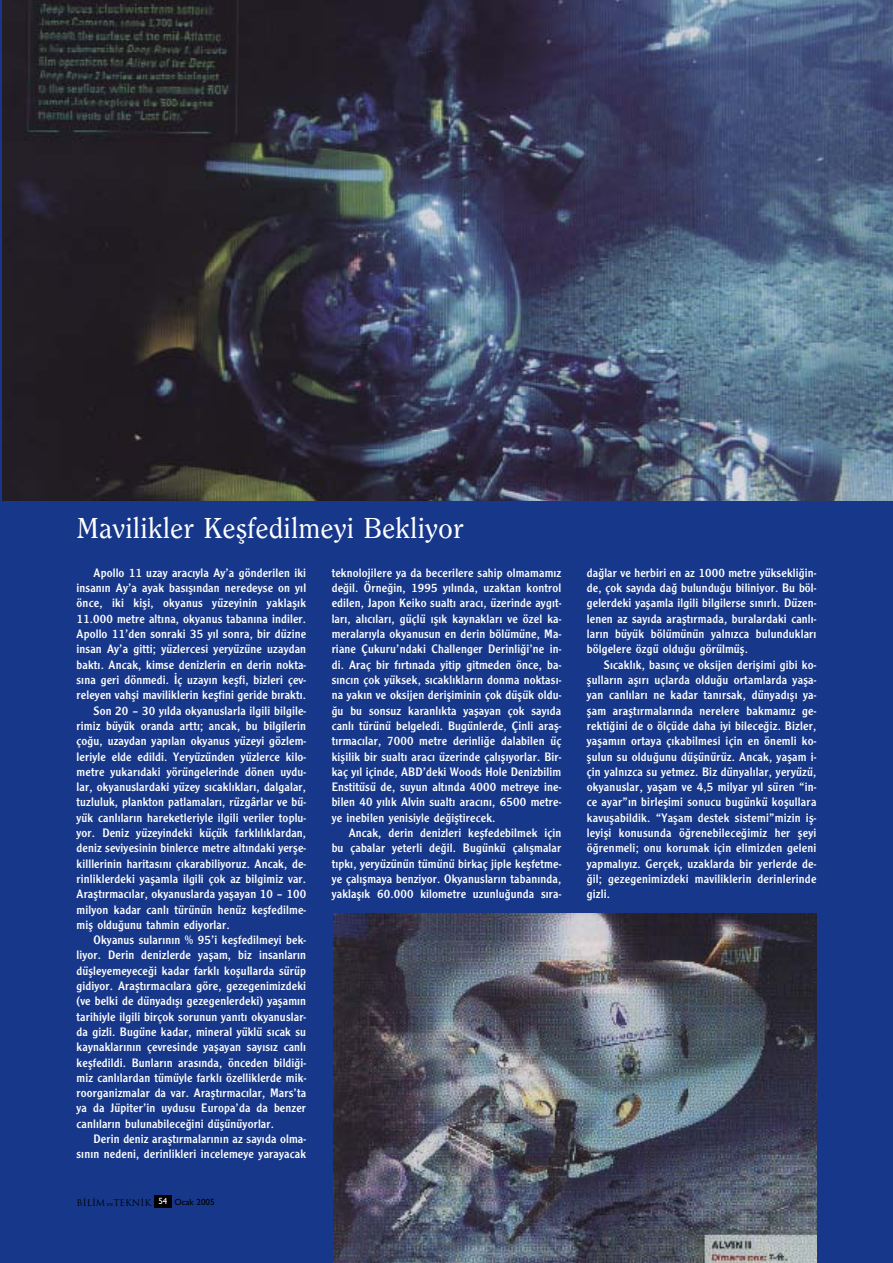
<style>
.page{position:relative;width:893px;height:1263px;background:#17378a}
.page>*{position:absolute;margin:0;border:0;box-sizing:border-box;transform-origin:0 0}
.t1{font:500 30px "Clearface";color:#fff}
.t2{font:12.75px/15.3px "Clearface Gothic";letter-spacing:.01em;color:#fff;text-align:justify}
.t3{font:9px "Trajan";color:#000}
.s1{font-family:"Bookman Old Style";font-size:6px}
.s2{font-family:"Gill Sans";font-weight:500}
</style>
<div class="page">
<div style="left:154px;top:1195px;width:17px;height:13px;background:#000"></div>
<img style="left:2px;top:0;width:891px;height:500px">
<img style="left:334px;top:913px;width:482px;height:350px">
<h1 class="t1" style="left:77px;top:510px;width:389px">Mavilikler Keflfedilmeyi Bekliyor</h1>
<p class="t2" style="left:94px;top:565px;width:214px">Apollo 11 uzay arac›yla Ay’a gönderilen iki</p>
<p class="t2" style="left:77px;top:580px;width:231px">insan›n Ay’a ayak bas›fl›ndan neredeyse on y›l</p>
<p class="t2" style="left:77px;top:595px;width:231px">önce, iki kifli, okyanus yüzeyinin yaklafl›k</p>
<p class="t2" style="left:77px;top:611px;width:231px">11.000 metre alt›na, okyanus taban›na indiler.</p>
<p class="t2" style="left:77px;top:626px;width:231px">Apollo 11’den sonraki 35 y›l sonra, bir düzine</p>
<p class="t2" style="left:77px;top:641px;width:231px">insan Ay’a gitti; yüzlercesi yeryüzüne uzaydan</p>
<p class="t2" style="left:77px;top:657px;width:231px">bakt›. Ancak, kimse denizlerin en derin nokta-</p>
<p class="t2" style="left:77px;top:672px;width:231px">s›na geri dönmedi. ‹ç uzay›n keflfi, bizleri çev-</p>
<p class="t2" style="left:77px;top:687px;width:231px">releyen vahfli maviliklerin keflfini geride b›rakt›.</p>
<p class="t2" style="left:94px;top:702px;width:214px">Son 20 – 30 y›lda okyanuslarla ilgili bilgile-</p>
<p class="t2" style="left:77px;top:718px;width:231px">rimiz büyük oranda artt›; ancak, bu bilgilerin</p>
<p class="t2" style="left:77px;top:733px;width:231px">ço¤u, uzaydan yap›lan okyanus yüzeyi gözlem-</p>
<p class="t2" style="left:77px;top:748px;width:231px">leriyle elde edildi. Yeryüzünden yüzlerce kilo-</p>
<p class="t2" style="left:77px;top:764px;width:231px">metre yukar›daki yörüngelerinde dönen uydu-</p>
<p class="t2" style="left:77px;top:779px;width:231px">lar, okyanuslardaki yüzey s›cakl›klar›, dalgalar,</p>
<p class="t2" style="left:77px;top:794px;width:231px">tuzluluk, plankton patlamalar›, rüzgârlar ve bü-</p>
<p class="t2" style="left:77px;top:810px;width:231px">yük canl›lar›n hareketleriyle ilgili veriler toplu-</p>
<p class="t2" style="left:77px;top:825px;width:231px">yor. Deniz yüzeyindeki küçük farkl›l›klardan,</p>
<p class="t2" style="left:77px;top:840px;width:231px">deniz seviyesinin binlerce metre alt›ndaki yerfle-</p>
<p class="t2" style="left:77px;top:855px;width:231px">killlerinin haritas›n› ç›karabiliyoruz. Ancak, de-</p>
<p class="t2" style="left:77px;top:871px;width:231px">rinliklerdeki yaflamla ilgili çok az bilgimiz var.</p>
<p class="t2" style="left:77px;top:886px;width:231px">Araflt›rmac›lar, okyanuslarda yaflayan 10 – 100</p>
<p class="t2" style="left:77px;top:901px;width:231px">milyon kadar canl› türünün henüz keflfedilme-</p>
<p class="t2" style="left:77px;top:917px;width:155px">mifl oldu¤unu tahmin ediyorlar.</p>
<p class="t2" style="left:94px;top:932px;width:214px">Okyanus sular›n›n % 95’i keflfedilmeyi bek-</p>
<p class="t2" style="left:77px;top:947px;width:231px">liyor. Derin denizlerde yaflam, biz insanlar›n</p>
<p class="t2" style="left:77px;top:963px;width:231px">düflleyemeyece¤i kadar farkl› koflullarda sürüp</p>
<p class="t2" style="left:77px;top:978px;width:231px">gidiyor. Araflt›rmac›lara göre, gezegenimizdeki</p>
<p class="t2" style="left:77px;top:993px;width:231px">(ve belki de dünyad›fl› gezegenlerdeki) yaflam›n</p>
<p class="t2" style="left:77px;top:1008px;width:231px">tarihiyle ilgili birçok sorunun yan›t› okyanuslar-</p>
<p class="t2" style="left:77px;top:1024px;width:231px">da gizli. Bugüne kadar, mineral yüklü s›cak su</p>
<p class="t2" style="left:77px;top:1039px;width:231px">kaynaklar›n›n çevresinde yaflayan say›s›z canl›</p>
<p class="t2" style="left:77px;top:1054px;width:231px">keflfedildi. Bunlar›n aras›nda, önceden bildi¤i-</p>
<p class="t2" style="left:77px;top:1070px;width:231px">miz canl›lardan tümüyle farkl› özelliklerde mik-</p>
<p class="t2" style="left:77px;top:1085px;width:231px">roorganizmalar da var. Araflt›rmac›lar, Mars’ta</p>
<p class="t2" style="left:77px;top:1100px;width:231px">ya da Jüpiter’in uydusu Europa’da da benzer</p>
<p class="t2" style="left:77px;top:1116px;width:199px">canl›lar›n bulunabilece¤ini düflünüyorlar.</p>
<p class="t2" style="left:94px;top:1131px;width:214px">Derin deniz araflt›rmalar›n›n az say›da olma-</p>
<p class="t2" style="left:77px;top:1146px;width:231px">s›n›n nedeni, derinlikleri incelemeye yarayacak</p>
<p class="t3" style="left:77px;top:1197px;width:140px">B‹L‹M <span class="s1">ve</span>TEKN‹K <sup>54</sup> <span class="s2">Ocak 2005</span></p>
<p class="t2" style="left:332px;top:565px;width:231px">teknolojilere ya da becerilere sahip olmamam›z de¤il. Örne¤in, 1995 y›l›nda, uzaktan kontrol edilen, Japon Keiko sualt› arac›, üzerinde ayg›t&shy;lar›, al›c›lar›, güçlü ›fl›k kaynaklar› ve özel ka&shy;meralar›yla okyanusun en derin bölümüne, Ma&shy;riane Çukuru’ndaki Challenger Derinli¤i’ne in&shy;di. Araç bir f›rt›nada yitip gitmeden önce, ba&shy;s›nc›n çok yüksek, s›cakl›klar›n donma noktas›- na yak›n ve oksijen derifliminin çok düflük oldu-¤u bu sonsuz karanl›kta yaflayan çok say›da canl› türünü belgeledi. Bugünlerde, Çinli arafl&shy;t›rmac›lar, 7000 metre derinli¤e dalabilen üç kiflilik bir sualt› arac› üzerinde çal›fl›yorlar. Bir&shy;kaç y›l içinde, ABD’deki Woods Hole Denizbilim Enstitüsü de, suyun alt›nda 4000 metreye ine&shy;bilen 40 y›l›k Alvin sualt› arac›n›, 6500 metre&shy;ye inebilen yenisiyle de¤ifltirecek.</p>
<p class="t2" style="left:332px;top:825px;width:231px;text-indent:17px">Ancak, derin denizleri keflfedebilmek için bu çabalar yeterli de¤il. Bugünkü çal›flmalar t›pk›, yeryüzünün tümünü birkaç jiple keflfetme&shy;ye çal›flmaya benziyor. Okyanuslar›n taban›nda, yaklafl›k 60.000 kilometre uzunlu¤unda s›ra-</p>
<p class="t2" style="left:587px;top:565px;width:231px">da¤lar ve herbiri en az 1000 metre yüksekli¤in&shy;de, çok say›da da¤ bulundu¤u biliniyor. Bu böl&shy;gelerdeki yaflamla ilgili bilgilerse s›n›rl›. Düzen&shy;lenen az say›da araflt›rmada, buralardaki canl›- lar›n büyük bölümünün yaln›zca bulunduklar› bölgelere özgü oldu¤u görülmüfl.</p>
<p class="t2" style="left:587px;top:657px;width:231px;text-indent:17px">S›cakl›k, bas›nç ve oksijen deriflimi gibi ko&shy;flullar›n afl›r› uçlarda oldu¤u ortamlarda yafla&shy;yan canl›lar› ne kadar tan›rsak, dünyad›fl› ya&shy;flam araflt›rmalar›nda nerelere bakmam›z ge&shy;rekti¤ini de o ölçüde daha iyi bilece¤iz. Bizler, yaflam›n ortaya ç›kabilmesi için en önemli ko&shy;flulun su oldu¤unu düflünürüz. Ancak, yaflam i&shy;çin yaln›zca su yetmez. Biz dünyal›lar, yeryüzü, okyanuslar, yaflam ve 4,5 milyar y›l süren “in&shy;ce ayar”›n birleflimi sonucu bugünkü koflullara kavuflabildik. “Yaflam destek sistemi”mizin ifl&shy;leyifli konusunda ö¤renebilece¤imiz her fleyi ö¤renmeli; onu korumak için elimizden geleni yapmal›y›z. Gerçek, uzaklarda bir yerlerde de-¤il; gezegenimizdeki maviliklerin derinlerinde gizli.</p>
</div>
